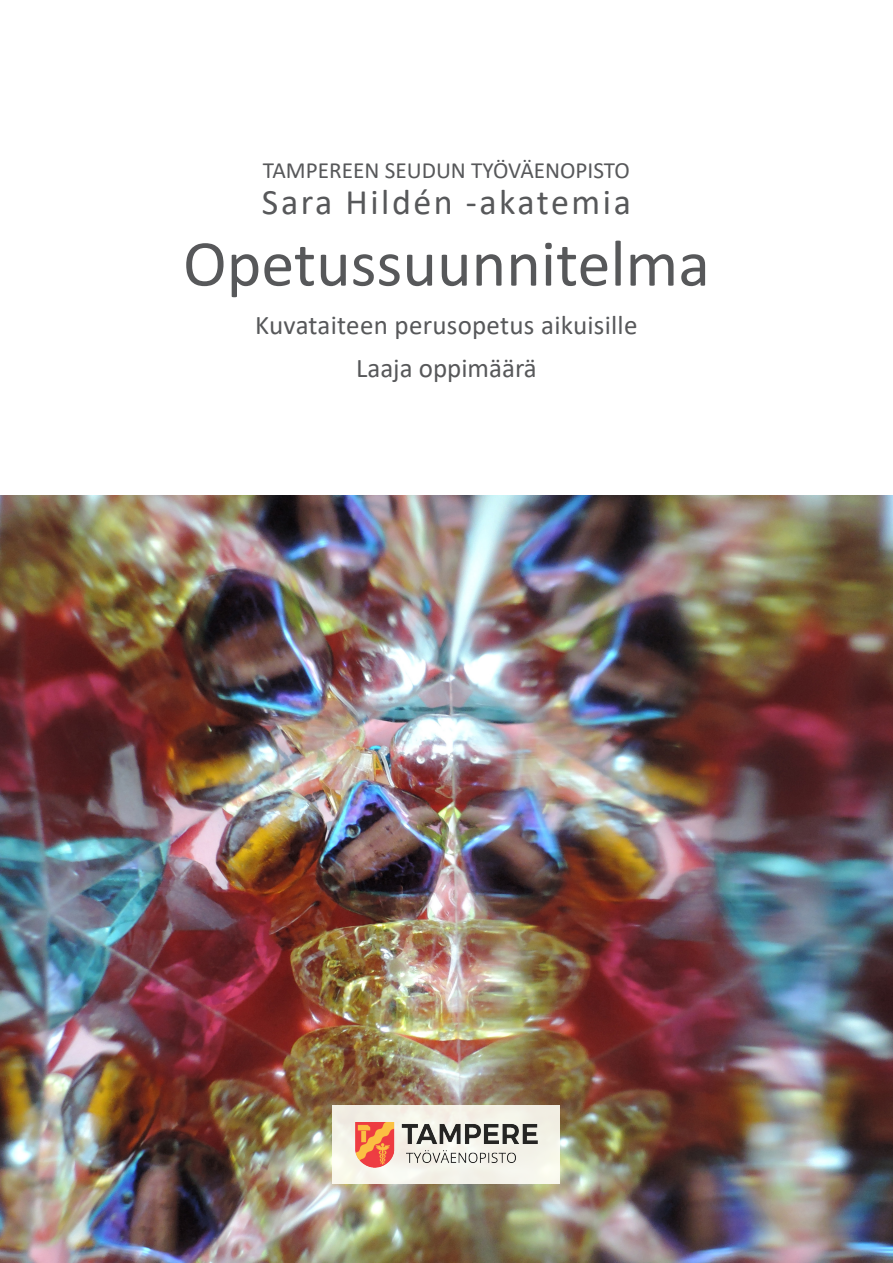
<style>
.page{position:relative;width:893px;height:1263px;background:#fff}
.page>*{position:absolute;margin:0;border:0;box-sizing:border-box;transform-origin:0 0}
.t1{font:66px "Calibri";color:#57585a}
.t2{font:36px "Calibri";letter-spacing:.07em;color:#57585a}
.t3{font:27px "Calibri";letter-spacing:.01em;color:#57585a}
.t4{font:23.25px "Calibri";color:#57585a}
</style>
<div class="page">
<img style="left:0;top:495px;width:893px;height:768px">
<div style="left:333px;top:1106px;width:227px;height:78px;background:#f5f3e9"></div>
<img style="left:355px;top:1123px;width:183px;height:44px">
<p class="t4" style="left:263px;top:154px;width:369px">TAMPEREEN SEUDUN TYÖVÄENOPISTO</p>
<p class="t2" style="left:262px;top:177px;width:370px">Sara Hildén -akatemia</p>
<p class="t1" style="left:183px;top:218px;width:528px">Opetussuunnitelma</p>
<p class="t3" style="left:255px;top:306px;width:384px">Kuvataiteen perusopetus aikuisille</p>
<p class="t3" style="left:356px;top:349px;width:182px">Laaja oppimäärä</p>
</div>
